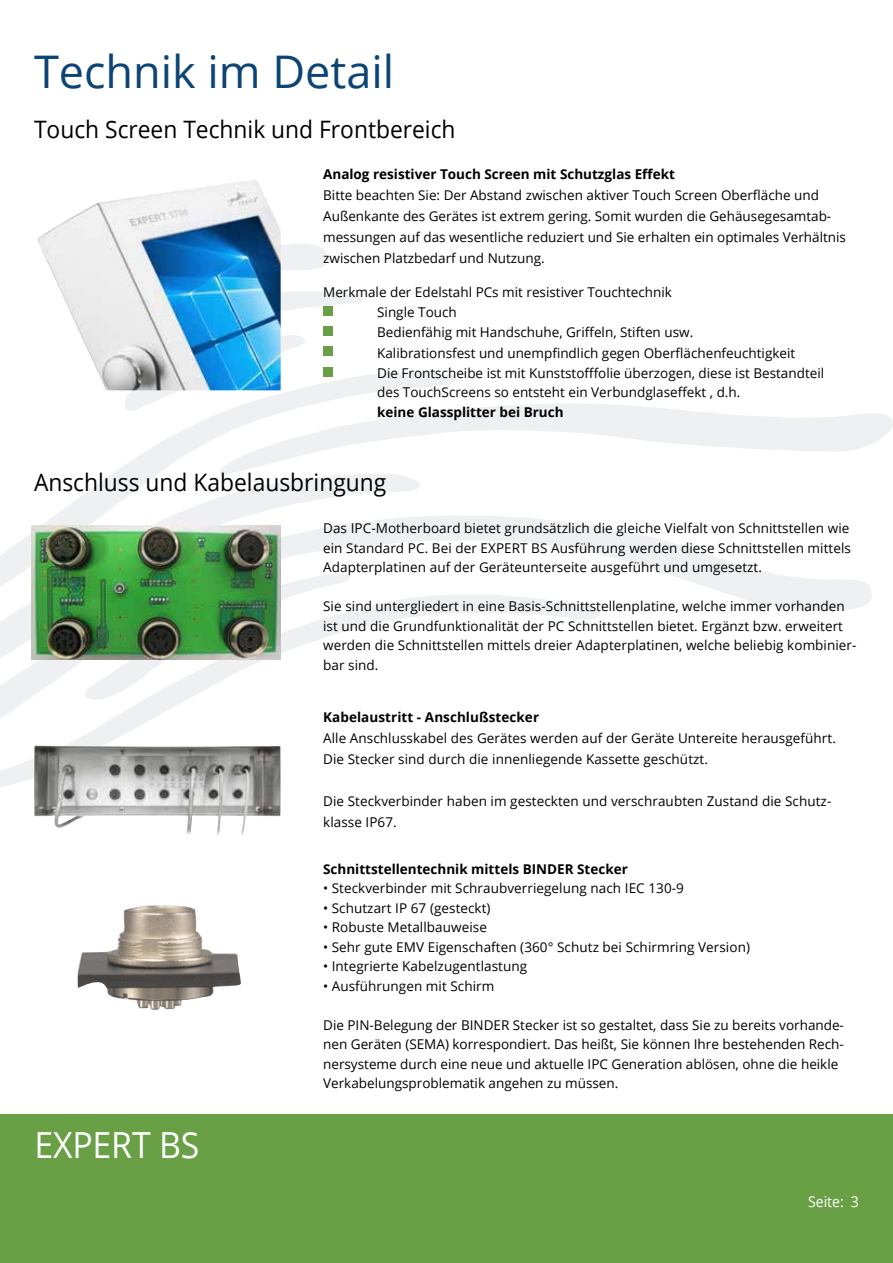
<style>
.page{position:relative;width:893px;height:1263px;background:#fff}
.page>*{position:absolute;margin:0;border:0;box-sizing:border-box;transform-origin:0 0}
.t1{font:45px "Open Sans";color:#0c4476}
.t2{font:36px "Open Sans";letter-spacing:-.005em;color:#fff;scale:.94 1}
.t3{font:24px "Open Sans";color:#000;scale:.95 1}
.t4{font:15px "Open Sans";letter-spacing:-.005em;color:#fff;scale:.94 1}
.t5{font:13.5px/19.5px "Open Sans";color:#000}
.t6{font:700 13.5px "Open Sans";color:#000}
</style>
<div class="page">
<svg style="left:457px;top:516px;width:415px;height:95px"></svg>
<svg style="left:0;top:372px;width:457px;height:221px"></svg>
<svg style="left:220px;top:403px;width:673px;height:71px"></svg>
<svg style="left:0;top:593px;width:600px;height:194px"></svg>
<svg style="left:84px;top:573px;width:267px;height:127px"></svg>
<svg style="left:124px;top:244px;width:239px;height:167px"></svg>
<div style="left:0;top:1114px;width:893px;height:149px;background:#69a045"></div>
<div style="left:323px;top:306px;width:10px;height:10px;background:#69a045"></div>
<div style="left:323px;top:326px;width:10px;height:10px;background:#69a045"></div>
<div style="left:323px;top:346px;width:10px;height:10px;background:#69a045"></div>
<div style="left:323px;top:367px;width:10px;height:9px;background:#69a045"></div>
<img style="left:37px;top:180px;width:244px;height:210px">
<img style="left:34px;top:745px;width:247px;height:91px">
<img style="left:77px;top:905px;width:164px;height:105px">
<img style="left:32px;top:525px;width:249px;height:135px">
<h1 class="t1" style="left:34px;top:41px;width:362px">Technik im Detail</h1>
<h3 class="t3" style="left:34px;top:113px;width:445px">Touch Screen Technik und Frontbereich</h3>
<p class="t6" style="left:323px;top:164px;width:353px">Analog resistiver Touch Screen mit Schutzglas Effekt</p>
<p class="t5" style="left:323px;top:184px;width:524px;line-height:21px">Bitte beachten Sie: Der Abstand zwischen aktiver Touch Screen Oberfläche und Außenkante des Gerätes ist extrem gering. Somit wurden die Gehäusegesamtab&shy;messungen auf das wesentliche reduziert und Sie erhalten ein optimales Verhältnis zwischen Platzbedarf und Nutzung.</p>
<p class="t5" style="left:377px;top:282px;width:448px;line-height:20.1px;text-indent:-54px">Merkmale der Edelstahl PCs mit resistiver Touchtechnik<br>Single Touch<br>Bedienfähig mit Handschuhe, Griffeln, Stiften usw.<br>Kalibrationsfest und unempfindlich gegen Oberflächenfeuchtigkeit<br>Die Frontscheibe ist mit Kunststofffolie überzogen, diese ist Bestandteil des TouchScreens so entsteht ein Verbundglaseffekt , d.h.</p>
<p class="t6" style="left:377px;top:402px;width:188px">keine Glassplitter bei Bruch</p>
<h3 class="t3" style="left:34px;top:466px;width:372px">Anschluss und Kabelausbringung</h3>
<p class="t5" style="left:323px;top:518px;width:529px;text-align:justify">Das IPC-Motherboard bietet grundsätzlich die gleiche Vielfalt von Schnittstellen wie ein Standard PC. Bei der EXPERT BS Ausführung werden diese Schnittstellen mittels Adapterplatinen auf der Geräteunterseite ausgeführt und umgesetzt.</p>
<p class="t5" style="left:323px;top:596px;width:535px">Sie sind untergliedert in eine Basis-Schnittstellenplatine, welche immer vorhanden ist und die Grundfunktionalität der PC Schnittstellen bietet. Ergänzt bzw. erweitert werden die Schnittstellen mittels dreier Adapterplatinen, welche beliebig kombinier&shy;bar sind.</p>
<p class="t6" style="left:323px;top:707px;width:217px">Kabelaustritt - Anschlußstecker</p>
<p class="t5" style="left:323px;top:727px;width:514px;line-height:21px">Alle Anschlusskabel des Gerätes werden auf der Geräte Untereite herausgeführt.<br>Die Stecker sind durch die innenliegende Kassette geschützt.</p>
<p class="t5" style="left:323px;top:790px;width:510px;line-height:21px">Die Steckverbinder haben im gesteckten und verschraubten Zustand die Schutz&shy;klasse IP67.</p>
<h2 class="t2" style="left:34px;top:1120px;width:177px">EXPERT BS</h2>
<p class="t6" style="left:323px;top:859px;width:306px">Schnittstellentechnik mittels BINDER Stecker</p>
<p class="t5" style="left:323px;top:878px;width:362px">• Steckverbinder mit Schraubverriegelung nach IEC 130-9</p>
<p class="t5" style="left:323px;top:897px;width:169px">• Schutzart IP 67 (gesteckt)</p>
<p class="t5" style="left:323px;top:917px;width:165px">• Robuste Metallbauweise</p>
<p class="t5" style="left:323px;top:936px;width:428px">• Sehr gute EMV Eigenschaften (360° Schutz bei Schirmring Version)</p>
<p class="t5" style="left:323px;top:956px;width:205px">• Integrierte Kabelzugentlastung</p>
<p class="t5" style="left:323px;top:975px;width:173px">• Ausführungen mit Schirm</p>
<p class="t5" style="left:323px;top:1014px;width:522px">Die PIN-Belegung der BINDER Stecker ist so gestaltet, dass Sie zu bereits vorhande&shy;nen Geräten (SEMA) korrespondiert. Das heißt, Sie können Ihre bestehenden Rech&shy;nersysteme durch eine neue und aktuelle IPC Generation ablösen, ohne die heikle Verkabelungsproblematik angehen zu müssen.</p>
<p class="t4" style="left:808px;top:1191px;width:55px">Seite: 3</p>
</div>
